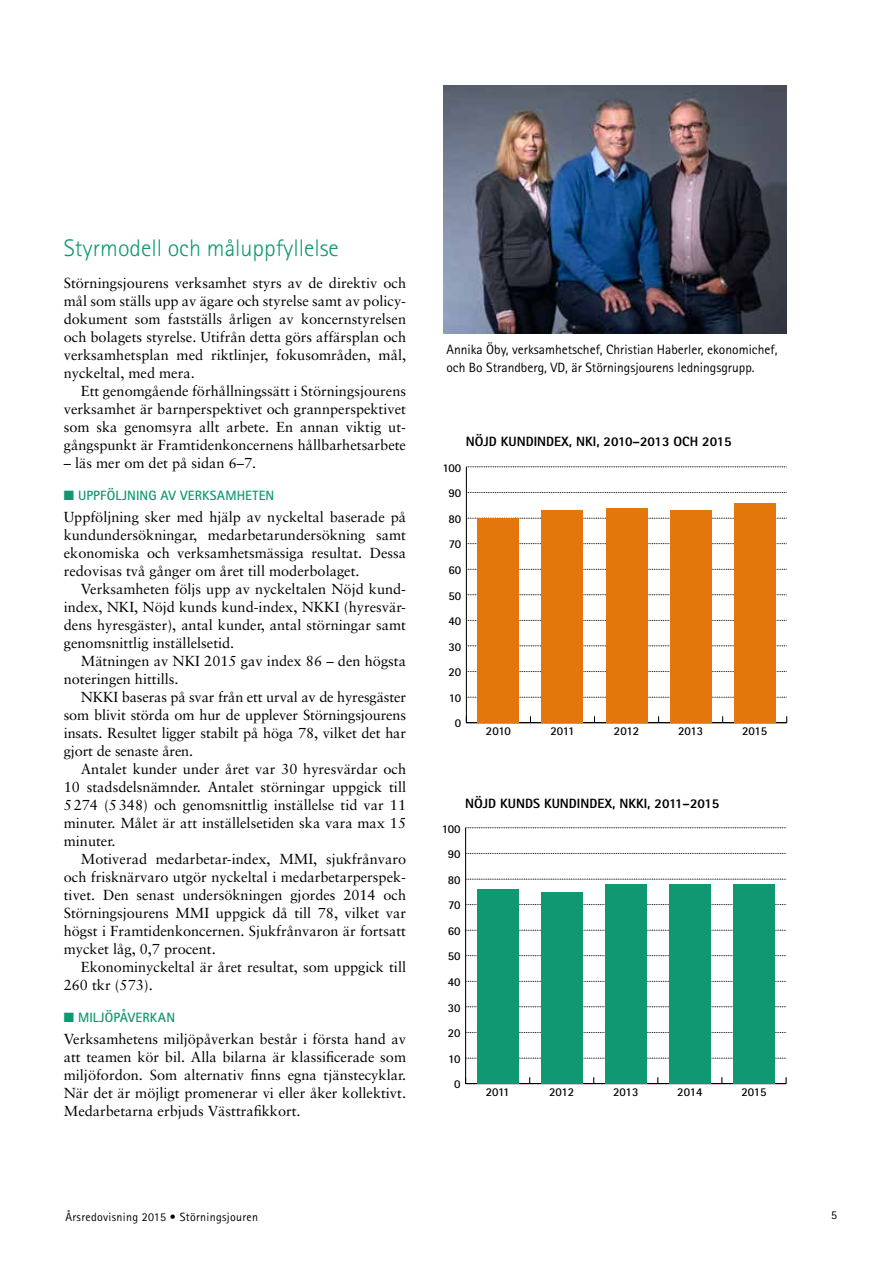
<style>
.page{position:relative;width:893px;height:1263px;background:#fff}
.page>*{position:absolute;margin:0;border:0;box-sizing:border-box;transform-origin:0 0}
.t1{font:300 24px "Rotis Sans Serif";color:#0f9871}
.t2{font:14.55px/18px "Sabon";color:#000;text-align:justify}
.t3{font:13.5px/18px "Rotis Sans Serif";color:#000}
.t4{font:800 13.5px "Rotis Sans Serif";color:#000}
.t5{font:700 13.5px "Rotis Sans Serif";letter-spacing:.01em;color:#0f9871}
.t6{font:700 12px "Rotis Sans Serif";color:#000}
.t7{font:12px "Rotis Sans Serif";letter-spacing:.025em;color:#000}
</style>
<div class="page">
<hr style="left:466px;top:467px;width:1px;height:256px;background:#000">
<hr style="left:466px;top:722px;width:321px;height:1px;background:#000">
<svg style="left:466px;top:697px;width:321px;height:1px"></svg>
<svg style="left:466px;top:671px;width:321px;height:1px"></svg>
<svg style="left:466px;top:646px;width:321px;height:1px"></svg>
<svg style="left:466px;top:620px;width:321px;height:1px"></svg>
<svg style="left:466px;top:595px;width:321px;height:1px"></svg>
<svg style="left:466px;top:569px;width:321px;height:1px"></svg>
<svg style="left:466px;top:543px;width:321px;height:1px"></svg>
<svg style="left:466px;top:518px;width:321px;height:1px"></svg>
<svg style="left:466px;top:492px;width:321px;height:1px"></svg>
<svg style="left:466px;top:467px;width:321px;height:1px"></svg>
<div style="left:478px;top:518px;width:41px;height:205px;background:#e3770b"></div>
<div style="left:542px;top:510px;width:41px;height:213px;background:#e3770b"></div>
<div style="left:606px;top:508px;width:41px;height:215px;background:#e3770b"></div>
<div style="left:670px;top:510px;width:41px;height:213px;background:#e3770b"></div>
<div style="left:734px;top:503px;width:41px;height:220px;background:#e3770b"></div>
<hr style="left:465px;top:828px;width:1px;height:255px;background:#000">
<hr style="left:466px;top:1083px;width:320px;height:1px;background:#000">
<svg style="left:466px;top:1058px;width:320px;height:1px"></svg>
<svg style="left:466px;top:1032px;width:320px;height:1px"></svg>
<svg style="left:466px;top:1007px;width:320px;height:1px"></svg>
<svg style="left:466px;top:981px;width:320px;height:1px"></svg>
<svg style="left:466px;top:955px;width:320px;height:1px"></svg>
<svg style="left:466px;top:930px;width:320px;height:1px"></svg>
<svg style="left:466px;top:904px;width:320px;height:1px"></svg>
<svg style="left:466px;top:879px;width:320px;height:1px"></svg>
<svg style="left:466px;top:853px;width:320px;height:1px"></svg>
<svg style="left:466px;top:828px;width:320px;height:1px"></svg>
<div style="left:477px;top:889px;width:41px;height:194px;background:#0f9871"></div>
<div style="left:541px;top:892px;width:41px;height:191px;background:#0f9871"></div>
<div style="left:605px;top:884px;width:41px;height:199px;background:#0f9871"></div>
<div style="left:669px;top:884px;width:41px;height:199px;background:#0f9871"></div>
<div style="left:733px;top:884px;width:41px;height:199px;background:#0f9871"></div>
<img style="left:444px;top:85px;width:343px;height:249px">
<h1 class="t1" style="left:64px;top:234px;width:277px">Styrmodell och måluppfyllelse</h1>
<p class="t2" style="left:64px;top:274px;width:344px">Störningsjourens verksamhet styrs av de direktiv och mål som ställs upp av ägare och styrelse samt av policy&shy;dokument som fastställs årligen av koncernstyrelsen och bolagets styrelse. Utifrån detta görs affärsplan och verksamhetsplan med riktlinjer, fokusområden, mål, nyckeltal, med mera.</p>
<p class="t2" style="left:64px;top:382px;width:344px;text-indent:17px">Ett genomgående förhållningssätt i Störningsjourens verksamhet är barnperspektivet och grannperspektivet som ska genomsyra allt arbete. En annan viktig ut&shy;gångspunkt är Framtidenkoncernens hållbarhetsarbete</p>
<p class="t2" style="left:64px;top:454px;width:194px">– läs mer om det på sidan 6–7.</p>
<p class="t5" style="left:64px;top:486px;width:212px">■ UPPFÖLJNING AV VERKSAMHETEN</p>
<p class="t2" style="left:64px;top:508px;width:344px">Uppföljning sker med hjälp av nyckeltal baserade på kundundersökningar, medarbetarundersökning samt ekonomiska och verksamhetsmässiga resultat. Dessa redovisas två gånger om året till moderbolaget.</p>
<p class="t2" style="left:64px;top:580px;width:344px;text-indent:17px">Verksamheten följs upp av nyckeltalen Nöjd kund&shy;index, NKI, Nöjd kunds kund-index, NKKI (hyresvär&shy;dens hyresgäster), antal kunder, antal störningar samt genomsnittlig inställelsetid.</p>
<p class="t2" style="left:64px;top:652px;width:344px;text-indent:17px">Mätningen av NKI 2015 gav index 86 – den högsta noteringen hittills.</p>
<p class="t2" style="left:64px;top:688px;width:344px;text-indent:17px">NKKI baseras på svar från ett urval av de hyresgäster som blivit störda om hur de upplever Störningsjourens insats. Resultet ligger stabilt på höga 78, vilket det har gjort de senaste åren.</p>
<p class="t2" style="left:64px;top:760px;width:344px;text-indent:17px">Antalet kunder under året var 30 hyresvärdar och 10 stadsdelsnämnder. Antalet störningar uppgick till 5274 (5348) och genomsnittlig inställelse tid var 11 minuter. Målet är att inställelsetiden ska vara max 15 minuter.</p>
<p class="t2" style="left:64px;top:850px;width:344px;text-indent:17px">Motiverad medarbetar-index, MMI, sjukfrånvaro och frisknärvaro utgör nyckeltal i medarbetarperspek&shy;tivet. Den senast undersökningen gjordes 2014 och Störningsjourens MMI uppgick då till 78, vilket var högst i Framtidenkoncernen. Sjukfrånvaron är fortsatt mycket låg, 0,7 procent.</p>
<p class="t2" style="left:64px;top:958px;width:344px;text-indent:17px">Ekonominyckeltal är året resultat, som uppgick till<br>260 tkr (573).</p>
<p class="t5" style="left:64px;top:1008px;width:113px">■ MILJÖPÅVERKAN</p>
<p class="t2" style="left:64px;top:1030px;width:344px">Verksamhetens miljöpåverkan består i första hand av att teamen kör bil. Alla bilarna är klassificerade som miljöfordon. Som alternativ finns egna tjänstecyklar.<br>När det är möjligt promenerar vi eller åker kollektivt.<br>Medarbetarna erbjuds Västtrafikkort.</p>
<p class="t3" style="left:446px;top:341px;width:332px">Annika Öby, verksamhetschef, Christian Haberler, ekonomichef, och Bo Strandberg, VD, är Störningsjourens ledningsgrupp.</p>
<p class="t4" style="left:466px;top:433px;width:267px">NÖJD KUNDINDEX, NKI, 2010–2013 OCH 2015</p>
<p class="t6" style="left:442px;top:460px;width:20px">100</p>
<p class="t6" style="left:448px;top:486px;width:14px">90</p>
<p class="t6" style="left:448px;top:511px;width:14px">80</p>
<p class="t6" style="left:449px;top:537px;width:14px">70</p>
<p class="t6" style="left:448px;top:562px;width:14px">60</p>
<p class="t6" style="left:448px;top:588px;width:14px">50</p>
<p class="t6" style="left:448px;top:613px;width:14px">40</p>
<p class="t6" style="left:448px;top:639px;width:14px">30</p>
<p class="t6" style="left:448px;top:665px;width:14px">20</p>
<p class="t6" style="left:449px;top:690px;width:14px">10</p>
<p class="t6" style="left:455px;top:716px;width:8px">0</p>
<p class="t6" style="left:486px;top:724px;width:26px">2010</p>
<p class="t6" style="left:550px;top:724px;width:25px">2011</p>
<p class="t6" style="left:614px;top:724px;width:27px">2012</p>
<p class="t6" style="left:678px;top:724px;width:27px">2013</p>
<p class="t6" style="left:742px;top:724px;width:27px">2015</p>
<p class="t4" style="left:465px;top:795px;width:256px">NÖJD KUNDS KUNDINDEX, NKKI, 2011–2015</p>
<p class="t6" style="left:442px;top:821px;width:20px">100</p>
<p class="t6" style="left:448px;top:846px;width:14px">90</p>
<p class="t6" style="left:448px;top:872px;width:14px">80</p>
<p class="t6" style="left:448px;top:898px;width:14px">70</p>
<p class="t6" style="left:448px;top:923px;width:14px">60</p>
<p class="t6" style="left:448px;top:949px;width:14px">50</p>
<p class="t6" style="left:448px;top:974px;width:14px">40</p>
<p class="t6" style="left:448px;top:1000px;width:14px">30</p>
<p class="t6" style="left:448px;top:1025px;width:14px">20</p>
<p class="t6" style="left:448px;top:1051px;width:14px">10</p>
<p class="t6" style="left:454px;top:1077px;width:8px">0</p>
<p class="t6" style="left:486px;top:1084px;width:25px">2011</p>
<p class="t6" style="left:549px;top:1084px;width:27px">2012</p>
<p class="t6" style="left:613px;top:1084px;width:27px">2013</p>
<p class="t6" style="left:677px;top:1084px;width:27px">2014</p>
<p class="t6" style="left:741px;top:1084px;width:27px">2015</p>
<p class="t7" style="left:66px;top:1210px;width:194px">Årsredovisning 2015 • Störningsjouren</p>
<p class="t7" style="left:831px;top:1208px;width:7px">5</p>
</div>
